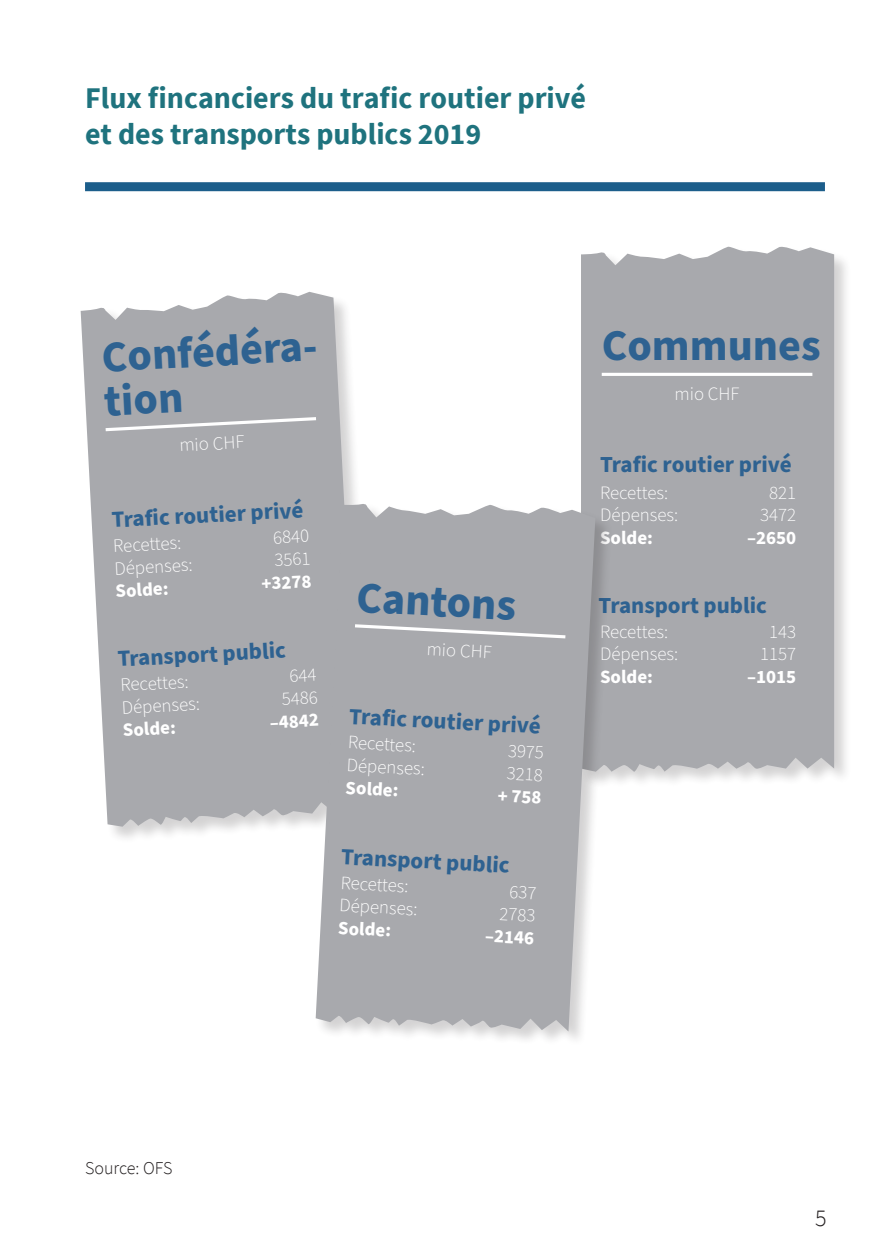
<style>
.page{position:relative;width:893px;height:1259px;background:#fff}
.page>*{position:absolute;margin:0;border:0;box-sizing:border-box;transform-origin:0 0}
.t1{font:700 44.1px/44.1px "Source Sans Pro";color:#2e6291}
.t2{font:700 30px/36px "Source Sans Pro";color:#1f737e}
.t3{font:300 24px "Source Sans Pro";color:#231f20}
.t4{font:700 23.1px "Source Sans Pro";color:#2e6291}
.t5{font:300 18.9px "Source Sans Pro";color:#fff}
.t6{font:700 18.9px "Source Sans Pro";color:#fff}
.t7{font:300 18px "Source Sans Pro";color:#231f20}
</style>
<div class="page">
<div style="left:85px;top:182px;width:740px;height:9px;background:#1c5e8b"></div>
<div style="left:580px;top:247px;width:272px;height:542px;background:#231f20;opacity:.2"></div>
<div style="left:581px;top:246px;width:253px;height:526px;background:#a8a9ad"></div>
<hr style="left:602px;top:373px;width:210px;height:3px;background:#fff">
<div style="left:80px;top:291px;width:298px;height:552px;background:#231f20;opacity:.2"></div>
<svg style="left:81px;top:291px;width:279px;height:535px;background:#b1b2b6"></svg>
<svg style="left:102px;top:415px;width:217px;height:18px;background:#b6b7ba"></svg>
<div style="left:316px;top:503px;width:297px;height:545px;background:#231f20;opacity:.2"></div>
<svg style="left:316px;top:503px;width:279px;height:528px;background:#acadb1"></svg>
<svg style="left:352px;top:622px;width:217px;height:18px;background:#b6b7ba"></svg>
<svg style="left:290px;top:668px;width:26px;height:14px"></svg>
<svg style="left:510px;top:885px;width:26px;height:14px"></svg>
<h2 class="t2" style="left:85px;top:79px;width:503px">Flux fincanciers du trafic routier privé et des transports publics 2019</h2>
<h1 class="t1" style="left:101px;top:336px;width:225px;rotate:-3deg">Confédéra&shy;tion</h1>
<p class="t5" style="left:179px;top:432px;width:67px;rotate:-3deg">mio CHF</p>
<p class="t4" style="left:111px;top:504px;width:193px;rotate:-3deg">Trafic routier privé</p>
<p class="t5" style="left:113px;top:533px;width:70px;rotate:-3deg">Recettes:</p>
<p class="t5" style="left:114px;top:556px;width:80px;rotate:-3deg">Dépenses:</p>
<p class="t6" style="left:115px;top:578px;width:54px;rotate:-3deg">Solde:</p>
<p class="t5" style="left:273px;top:525px;width:38px;rotate:-3deg">6840</p>
<p class="t5" style="left:274px;top:547px;width:38px;rotate:-3deg">3561</p>
<p class="t6" style="left:261px;top:570px;width:52px;rotate:-3deg">+3278</p>
<p class="t4" style="left:117px;top:643px;width:170px;rotate:-3deg">Transport public</p>
<p class="t5" style="left:120px;top:672px;width:70px;rotate:-3deg">Recettes:</p>
<p class="t5" style="left:121px;top:694px;width:80px;rotate:-3deg">Dépenses:</p>
<p class="t6" style="left:122px;top:717px;width:54px;rotate:-3deg">Solde:</p>
<p class="t5" style="left:281px;top:686px;width:38px;rotate:-3deg">5486</p>
<p class="t6" style="left:269px;top:709px;width:51px;rotate:-3deg">–4842</p>
<h1 class="t1" style="left:358px;top:576px;width:161px;rotate:3deg">Cantons</h1>
<p class="t5" style="left:427px;top:636px;width:67px;rotate:3deg">mio CHF</p>
<p class="t4" style="left:350px;top:700px;width:193px;rotate:3deg">Trafic routier privé</p>
<p class="t5" style="left:349px;top:729px;width:70px;rotate:3deg">Recettes:</p>
<p class="t5" style="left:509px;top:738px;width:38px;rotate:3deg">3975</p>
<p class="t5" style="left:347px;top:752px;width:80px;rotate:3deg">Dépenses:</p>
<p class="t5" style="left:507px;top:760px;width:38px;rotate:3deg">3218</p>
<p class="t6" style="left:346px;top:774px;width:54px;rotate:3deg">Solde:</p>
<p class="t6" style="left:498px;top:782px;width:45px;rotate:3deg">+ 758</p>
<p class="t4" style="left:342px;top:840px;width:170px;rotate:3deg">Transport public</p>
<p class="t5" style="left:341px;top:870px;width:70px;rotate:3deg">Recettes:</p>
<p class="t5" style="left:340px;top:892px;width:80px;rotate:3deg">Dépenses:</p>
<p class="t5" style="left:500px;top:901px;width:38px;rotate:3deg">2783</p>
<p class="t6" style="left:339px;top:915px;width:54px;rotate:3deg">Solde:</p>
<p class="t6" style="left:486px;top:922px;width:51px;rotate:3deg">–2146</p>
<h1 class="t1" style="left:602px;top:325px;width:220px">Communes</h1>
<p class="t5" style="left:674px;top:381px;width:67px">mio CHF</p>
<p class="t4" style="left:600px;top:449px;width:193px">Trafic routier privé</p>
<p class="t5" style="left:600px;top:480px;width:70px">Recettes:</p>
<p class="t5" style="left:769px;top:480px;width:29px">821</p>
<p class="t5" style="left:600px;top:502px;width:80px">Dépenses:</p>
<p class="t5" style="left:760px;top:502px;width:38px">3472</p>
<p class="t6" style="left:600px;top:525px;width:54px">Solde:</p>
<p class="t6" style="left:747px;top:525px;width:51px">–2650</p>
<p class="t4" style="left:598px;top:589px;width:170px">Transport public</p>
<p class="t5" style="left:600px;top:619px;width:70px">Recettes:</p>
<p class="t5" style="left:769px;top:619px;width:29px">143</p>
<p class="t5" style="left:600px;top:641px;width:80px">Dépenses:</p>
<p class="t5" style="left:760px;top:641px;width:38px">1157</p>
<p class="t6" style="left:600px;top:664px;width:54px">Solde:</p>
<p class="t6" style="left:747px;top:664px;width:51px">–1015</p>
<p class="t7" style="left:85px;top:1157px;width:89px">Source: OFS</p>
<p class="t3" style="left:815px;top:1203px;width:13px">5</p>
</div>
